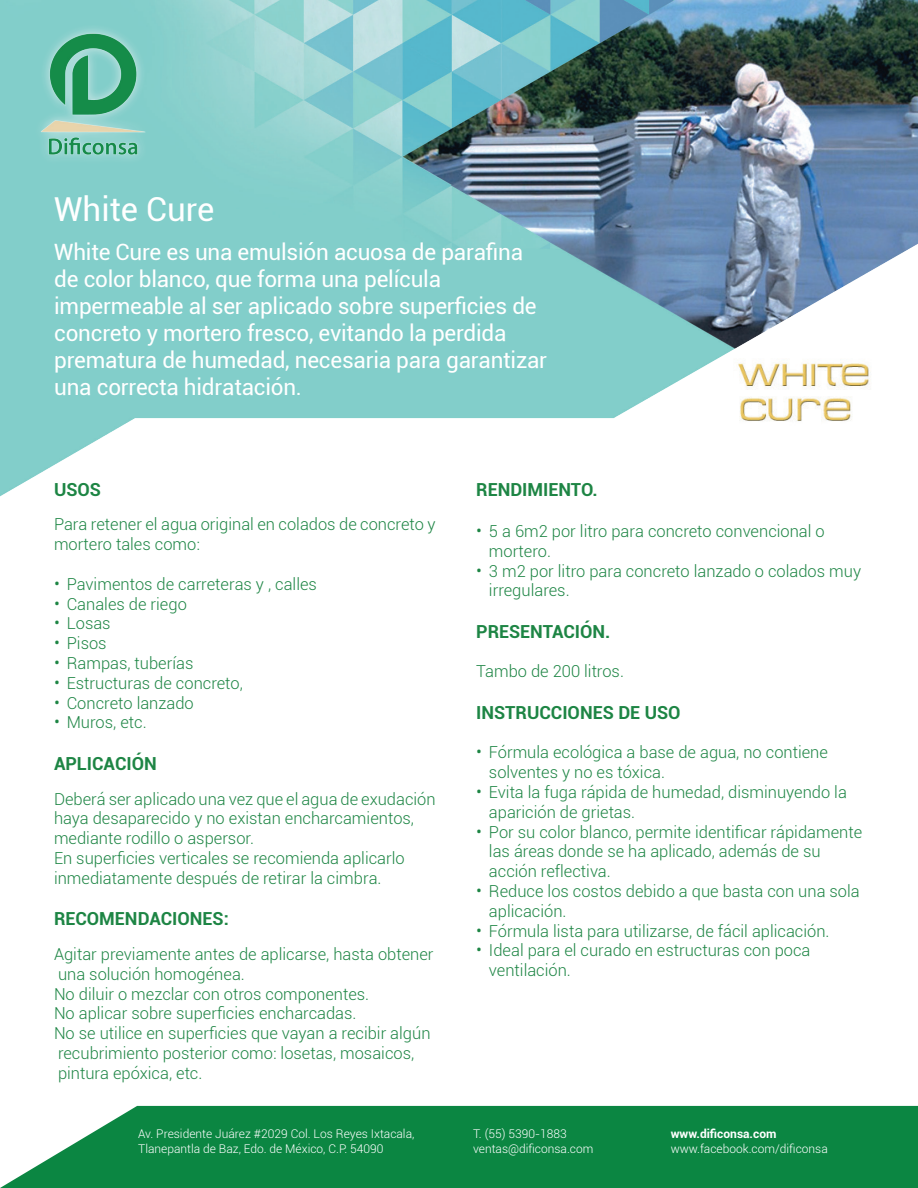
<style>
.page{position:relative;width:918px;height:1188px;background:#fff}
.page>*{position:absolute;margin:0;border:0;box-sizing:border-box;transform-origin:0 0}
.t1{font:33px "Roboto";color:#fff}
.t2{font:22.5px/27px "Roboto";letter-spacing:-.01em;color:#fff}
.t3{font:700 18px "Roboto";color:#1d8544}
.t4{font:300 16.5px/19.8px "Roboto";color:#1d8544}
.t5{font:300 12px/14.4px "Roboto";color:#fff}
.t6{font:700 12px "Roboto";color:#fff}
.s1{font-size:18px}
</style>
<div class="page">
<svg style="left:0;top:1106px;width:918px;height:82px;fill:#0b8642"></svg>
<img style="left:0;top:0;width:918px;height:497px">
<img style="left:34px;top:26px;width:123px;height:141px">
<h1 class="t1" style="left:54px;top:186px;width:162px">White Cure</h1>
<p class="t2" style="left:54px;top:238px;width:494px">White Cure es una emulsión acuosa de parafina de color blanco, que forma una película impermeable al ser aplicado sobre superficies de concreto y mortero fresco, evitando la perdida prematura de humedad, necesaria para garantizar una correcta hidratación.</p>
<p class="t3" style="left:54px;top:476px;width:48px">USOS</p>
<p class="t4" style="left:54px;top:514px;width:383px">Para retener el agua original en colados de concreto y mortero tales como:</p>
<p class="t4" style="left:54px;top:573px;width:264px"><span class="s1">•</span> Pavimentos de carreteras y , calles</p>
<p class="t4" style="left:54px;top:593px;width:134px"><span class="s1">•</span> Canales de riego</p>
<p class="t4" style="left:54px;top:613px;width:58px"><span class="s1">•</span> Losas</p>
<p class="t4" style="left:54px;top:633px;width:54px"><span class="s1">•</span> Pisos</p>
<p class="t4" style="left:54px;top:653px;width:141px"><span class="s1">•</span> Rampas, tuberías</p>
<p class="t4" style="left:54px;top:672px;width:190px"><span class="s1">•</span> Estructuras de concreto,</p>
<p class="t4" style="left:54px;top:692px;width:141px"><span class="s1">•</span> Concreto lanzado</p>
<p class="t4" style="left:54px;top:712px;width:94px"><span class="s1">•</span> Muros, etc.</p>
<p class="t3" style="left:54px;top:751px;width:104px">APLICACIÓN</p>
<p class="t4" style="left:54px;top:788px;width:383px">Deberá ser aplicado una vez que el agua de exudación haya desaparecido y no existan encharcamientos, mediante rodillo o aspersor.<br>En superficies verticales se recomienda aplicarlo inmediatamente después de retirar la cimbra.</p>
<p class="t3" style="left:54px;top:906px;width:176px">RECOMENDACIONES:</p>
<p class="t4" style="left:54px;top:944px;width:381px">Agitar previamente antes de aplicarse, hasta obtener una solución homogénea.<br>No diluir o mezclar con otros componentes.<br>No aplicar sobre superficies encharcadas.<br>No se utilice en superficies que vayan a recibir algún recubrimiento posterior como: losetas, mosaicos, pintura epóxica, etc.</p>
<p class="t3" style="left:476px;top:476px;width:123px">RENDIMIENTO.</p>
<p class="t4" style="left:489px;top:521px;width:337px;text-indent:-13px"><span class="s1">•</span> 5 a 6m2 por litro para concreto convencional o mortero.</p>
<p class="t4" style="left:489px;top:560px;width:374px;text-indent:-13px"><span class="s1">•</span> 3 m2 por litro para concreto lanzado o colados muy irregulares.</p>
<p class="t3" style="left:476px;top:619px;width:136px">PRESENTACIÓN.</p>
<p class="t4" style="left:476px;top:661px;width:149px">Tambo de 200 litros.</p>
<p class="t3" style="left:476px;top:700px;width:206px">INSTRUCCIONES DE USO</p>
<p class="t4" style="left:489px;top:742px;width:340px;text-indent:-13px"><span class="s1">•</span> Fórmula ecológica a base de agua, no contiene solventes y no es tóxica.</p>
<p class="t4" style="left:489px;top:782px;width:359px;text-indent:-13px"><span class="s1">•</span> Evita la fuga rápida de humedad, disminuyendo la aparición de grietas.</p>
<p class="t4" style="left:489px;top:821px;width:375px;text-indent:-13px"><span class="s1">•</span> Por su color blanco, permite identificar rápidamente las áreas donde se ha aplicado, además de su acción reflectiva.</p>
<p class="t4" style="left:489px;top:881px;width:372px;text-indent:-13px"><span class="s1">•</span> Reduce los costos debido a que basta con una sola aplicación.</p>
<p class="t4" style="left:476px;top:920px;width:355px"><span class="s1">•</span> Fórmula lista para utilizarse, de fácil aplicación.</p>
<p class="t4" style="left:489px;top:940px;width:323px;text-indent:-13px"><span class="s1">•</span> Ideal para el curado en estructuras con poca ventilación.</p>
<p class="t5" style="left:138px;top:1126px;width:278px">Av. Presidente Juárez #2029 Col. Los Reyes Ixtacala,<br>Tlanepantla de Baz, Edo. de México, C.P. 54090</p>
<p class="t5" style="left:473px;top:1126px;width:122px">T. (55) 5390-1883 ventas@dificonsa.com</p>
<p class="t6" style="left:671px;top:1126px;width:107px">www.dificonsa.com</p>
<p class="t5" style="left:671px;top:1141px;width:159px">www.facebook.com/dificonsa</p>
</div>
